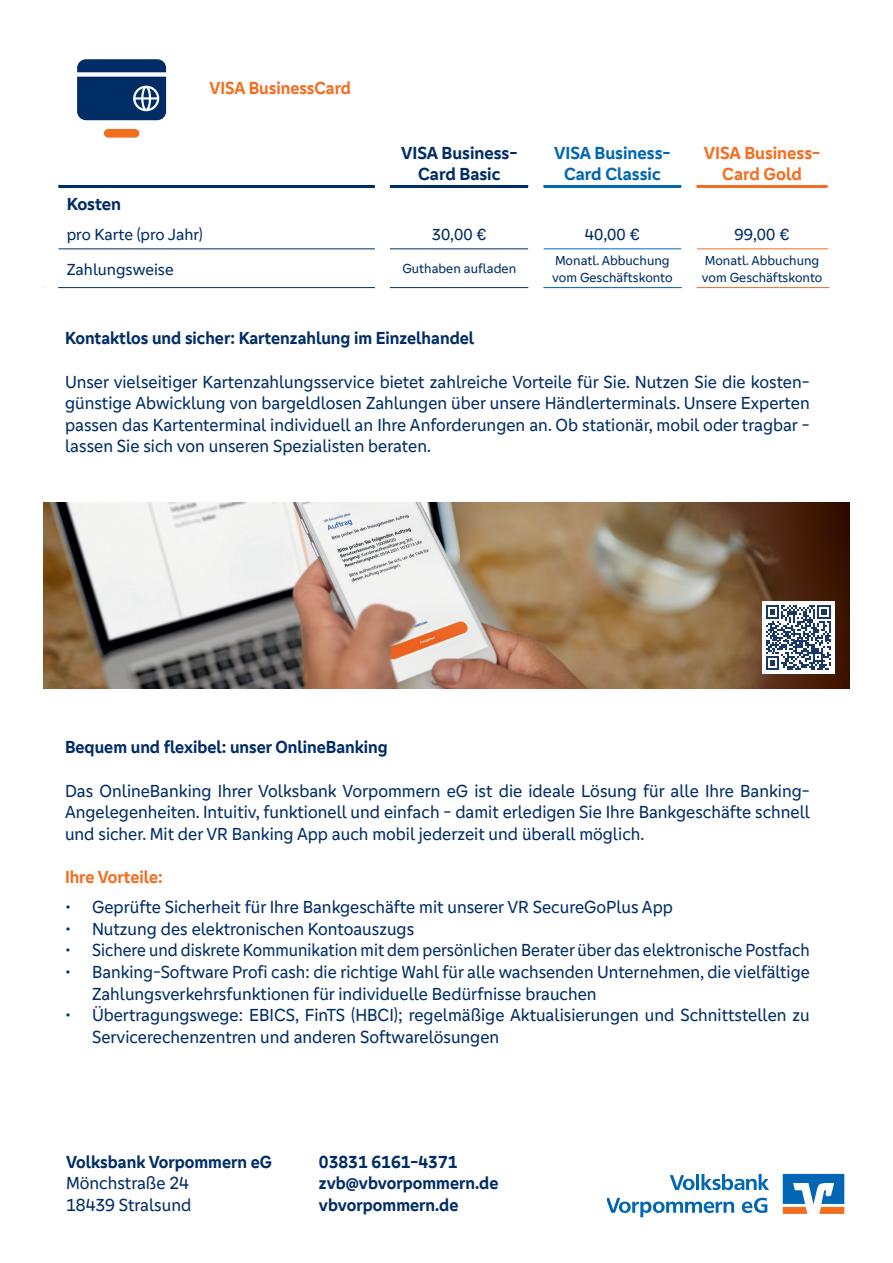
<style>
.page{position:relative;width:893px;height:1263px;background:#fff}
.page>*{position:absolute;margin:0;border:0;box-sizing:border-box;transform-origin:0 0}
.t1{font:18px/21.6px "Genos GFG";color:#002d66;text-align:justify}
.t2{font:700 18px/21.6px "Genos GFG";color:#002d66;text-align:center}
.t3{font:18px/21.6px "Genos GFG";color:#002d66;scale:.96 1}
.t4{font:18px "Genos GFG";color:#002d66;scale:.94 1}
.t5{font:700 18px/21.6px "Genos GFG";color:#f36e21;text-align:center}
.t6{font:700 18px/21.6px "Genos GFG";color:#0166b3;text-align:center}
.t7{font:16.5px "Genos GFG";color:#002d66}
.t8{font:13.5px/16.2px "Genos GFG";color:#002d66}
</style>
<div class="page">
<hr style="left:58px;top:185px;width:325px;height:3px;background:#002d66">
<hr style="left:383px;top:185px;width:145px;height:3px;background:#002d66">
<hr style="left:543px;top:185px;width:138px;height:3px;background:#0166b3">
<hr style="left:696px;top:185px;width:132px;height:3px;background:#f36e21">
<hr style="left:58px;top:248px;width:325px;height:1px;background:#002d66">
<hr style="left:383px;top:248px;width:145px;height:1px;background:#002d66">
<hr style="left:43px;top:287px;width:340px;height:1px;background:#002d66">
<hr style="left:383px;top:287px;width:153px;height:1px;background:#002d66">
<hr style="left:543px;top:248px;width:138px;height:1px;background:#0166b3">
<hr style="left:536px;top:287px;width:153px;height:1px;background:#0166b3">
<hr style="left:696px;top:248px;width:132px;height:1px;background:#f36e21">
<hr style="left:689px;top:287px;width:154px;height:1px;background:#f36e21">
<svg style="left:77px;top:59px;width:89px;height:61px;background:#244b7b"></svg>
<div style="left:104px;top:129px;width:35px;height:9px;background:#f36e21;border-radius:5px"></div>
<img style="left:43px;top:503px;width:807px;height:186px">
<div style="left:762px;top:601px;width:73px;height:73px;background:#fff"></div>
<svg style="left:766px;top:605px;width:65px;height:65px"></svg>
<svg style="left:783px;top:1174px;width:61px;height:40px"></svg>
<svg style="left:670px;top:1175px;width:24px;height:15px"></svg>
<hr style="left:696px;top:1174px;width:3px;height:16px;background:#0166b3">
<svg style="left:701px;top:1174px;width:68px;height:16px"></svg>
<svg style="left:607px;top:1198px;width:127px;height:19px"></svg>
<svg style="left:742px;top:1198px;width:25px;height:15px"></svg>
<div style="left:43px;top:216px;width:15px;height:86px;background:#fff"></div>
<div style="left:829px;top:207px;width:15px;height:86px;background:#fff"></div>
<div style="left:682px;top:207px;width:15px;height:86px;background:#fff"></div>
<div style="left:528px;top:216px;width:15px;height:86px;background:#fff"></div>
<div style="left:375px;top:173px;width:15px;height:120px;background:#fff"></div>
<p class="t5" style="left:209px;top:77px;width:143px">VISA BusinessCard</p>
<p class="t2" style="left:401px;top:142px;width:118px">VISA Business-<br>Card Basic</p>
<p class="t6" style="left:554px;top:142px;width:118px">VISA Business-<br>Card Classic</p>
<p class="t5" style="left:704px;top:142px;width:118px">VISA Business-<br>Card Gold</p>
<p class="t2" style="left:67px;top:193px;width:56px">Kosten</p>
<p class="t7" style="left:67px;top:225px;width:138px">pro Karte (pro Jahr)</p>
<p class="t7" style="left:432px;top:225px;width:57px">30,00 €</p>
<p class="t7" style="left:585px;top:225px;width:57px">40,00 €</p>
<p class="t7" style="left:734px;top:225px;width:57px">99,00 €</p>
<p class="t7" style="left:67px;top:260px;width:108px">Zahlungsweise</p>
<p class="t8" style="left:402px;top:261px;width:115px">Guthaben aufladen</p>
<p class="t8" style="left:552px;top:253px;width:122px">Monatl. Abbuchung vom Geschäftskonto</p>
<p class="t8" style="left:702px;top:253px;width:122px">Monatl. Abbuchung vom Geschäftskonto</p>
<p class="t2" style="left:65px;top:328px;width:411px">Kontaktlos und sicher: Kartenzahlung im Einzelhandel</p>
<p class="t1" style="left:65px;top:371px;width:746px">Unser vielseitiger Kartenzahlungsservice bietet zahlreiche Vorteile für Sie. Nutzen Sie die kosten&shy;günstige Abwicklung von bargeldlosen Zahlungen über unsere Händlerterminals. Unsere Experten passen das Kartenterminal individuell an Ihre Anforderungen an. Ob stationär, mobil oder tragbar - lassen Sie sich von unseren Spezialisten beraten.</p>
<p class="t2" style="left:65px;top:737px;width:324px">Bequem und flexibel: unser OnlineBanking</p>
<p class="t1" style="left:65px;top:780px;width:747px">Das OnlineBanking Ihrer Volksbank Vorpommern eG ist die ideale Lösung für alle Ihre Banking-Angelegenheiten. Intuitiv, funktionell und einfach - damit erledigen Sie Ihre Bankgeschäfte schnell und sicher. Mit der VR Banking App auch mobil jederzeit und überall möglich.</p>
<p class="t5" style="left:65px;top:866px;width:99px">Ihre Vorteile:</p>
<p class="t1" style="left:65px;top:896px;width:609px">• Geprüfte Sicherheit für Ihre Bankgeschäfte mit unserer VR SecureGoPlus App</p>
<p class="t1" style="left:65px;top:918px;width:351px">• Nutzung des elektronischen Kontoauszugs</p>
<p class="t4" style="left:65px;top:940px;width:794px">• Sichere und diskrete Kommunikation mit dem persönlichen Berater über das elektronische Postfach</p>
<p class="t3" style="left:92px;top:961px;width:749px;text-indent:-27px">• Banking-Software Profi cash: die richtige Wahl für alle wachsenden Unternehmen, die vielfältige<br>Zahlungsverkehrsfunktionen für individuelle Bedürfnisse brauchen</p>
<p class="t1" style="left:92px;top:1004px;width:719px;text-indent:-27px">• Übertragungswege: EBICS, FinTS (HBCI); regelmäßige Aktualisierungen und Schnittstellen zu<br>Servicerechenzentren und anderen Softwarelösungen</p>
<p class="t2" style="left:66px;top:1151px;width:207px">Volksbank Vorpommern eG</p>
<p class="t1" style="left:66px;top:1172px;width:124px">Mönchstraße 24</p>
<p class="t1" style="left:66px;top:1194px;width:127px">18439 Stralsund</p>
<p class="t2" style="left:319px;top:1151px;width:140px">03831 6161-4371</p>
<p class="t2" style="left:319px;top:1172px;width:181px">zvb@vbvorpommern.de</p>
<p class="t2" style="left:319px;top:1194px;width:141px">vbvorpommern.de</p>
</div>
